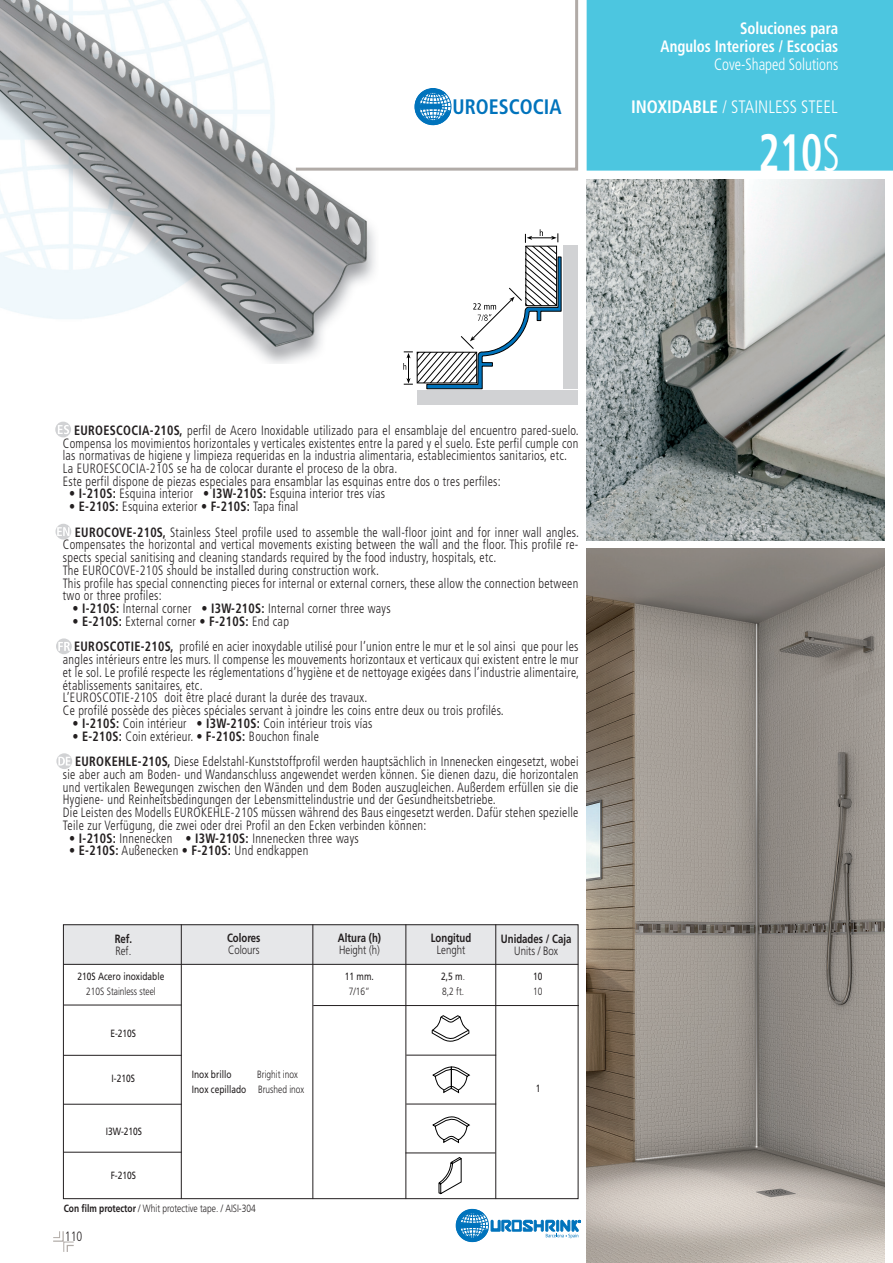
<style>
.page{position:relative;width:893px;height:1263px;background:#fff}
.page>*{position:absolute;margin:0;border:0;box-sizing:border-box;transform-origin:0 0}
.t1{font:700 condensed 52.5px "Frutiger";color:#fff;scale:.78 1}
.t2{font:700 condensed 21px "Frutiger";color:#0073bc;scale:.95 1}
.t3{font:300 condensed 18px "Frutiger";color:#fff;scale:.95 1}
.t4{font:700 condensed 16.5px/18px "Frutiger";color:#fff;text-align:right;scale:.9 1}
.t5{font:300 condensed 16.5px "Frutiger";color:#fff;scale:.9 1}
.t6{font:300 condensed 13.5px/12.8px "Frutiger";letter-spacing:.025em;color:#231f20;scale:.9 1}
.t7{font:700 12px "Frutiger";color:#231f20;scale:.8 1}
.t8{font:300 12px "Frutiger";color:#231f20;scale:.8 1}
.t9{font:300 10.5px/15px "Frutiger";color:#231f20;scale:.8 1}
.t10{font:10.5px "Frutiger";color:#231f20;scale:.8 1}
.s1{font-weight:700}
.s2{font-weight:400}
.s3{font-weight:300}
</style>
<div class="page">
<img style="left:587px;top:548px;width:297px;height:715px">
<img style="left:587px;top:179px;width:297px;height:362px">
<div style="left:587px;top:0;width:306px;height:171px;background:#4cc6e0"></div>
<img style="left:0;top:0;width:375px;height:363px">
<svg style="left:455px;top:1209px;width:126px;height:33px"></svg>
<svg style="left:53px;top:1231px;width:21px;height:21px"></svg>
<div style="left:55px;top:422px;width:16px;height:15px;background:#d1d2d4;border-radius:50%"></div>
<svg style="left:58px;top:425px;width:11px;height:9px"></svg>
<div style="left:56px;top:524px;width:15px;height:15px;background:#d1d2d4;border-radius:50%"></div>
<svg style="left:57px;top:527px;width:13px;height:9px"></svg>
<div style="left:56px;top:638px;width:16px;height:16px;background:#d1d2d4;border-radius:50%"></div>
<svg style="left:58px;top:642px;width:12px;height:9px"></svg>
<svg style="left:56px;top:753px;width:16px;height:16px"></svg>
<svg style="left:58px;top:757px;width:13px;height:8px"></svg>
<div style="left:63px;top:924px;width:515px;height:40px;background:#e6e7e9"></div>
<div style="left:63px;top:924px;width:515px;height:275px;border:1px solid #231f20"></div>
<hr style="left:63px;top:964px;width:515px;height:1px;background:#231f20">
<hr style="left:63px;top:1104px;width:119px;height:1px;background:#231f20">
<hr style="left:63px;top:1152px;width:119px;height:1px;background:#231f20">
<hr style="left:63px;top:1055px;width:119px;height:1px;background:#231f20">
<hr style="left:64px;top:1005px;width:118px;height:1px;background:#231f20">
<hr style="left:313px;top:1005px;width:266px;height:1px;background:#231f20">
<hr style="left:406px;top:1104px;width:90px;height:1px;background:#231f20">
<hr style="left:405px;top:1152px;width:90px;height:1px;background:#231f20">
<hr style="left:406px;top:1055px;width:90px;height:1px;background:#231f20">
<hr style="left:181px;top:924px;width:1px;height:275px;background:#231f20">
<hr style="left:312px;top:924px;width:1px;height:275px;background:#231f20">
<hr style="left:405px;top:924px;width:1px;height:275px;background:#231f20">
<hr style="left:495px;top:924px;width:1px;height:275px;background:#231f20">
<div style="left:417px;top:390px;width:160px;height:15px;background:#d1d2d4"></div>
<div style="left:563px;top:246px;width:14px;height:143px;background:#d1d2d4"></div>
<svg style="left:403px;top:229px;width:158px;height:160px"></svg>
<div style="left:526px;top:246px;width:31px;height:60px;border:1px solid #000"></div>
<svg style="left:431px;top:1015px;width:39px;height:27px"></svg>
<svg style="left:432px;top:1066px;width:38px;height:28px"></svg>
<svg style="left:293px;top:0;width:286px;height:172px"></svg>
<svg style="left:432px;top:1116px;width:38px;height:78px"></svg>
<p class="t4" style="left:661px;top:19px;width:199px">Soluciones para<br>Angulos Interiores / Escocias</p>
<p class="t5" style="left:714px;top:55px;width:139px">Cove-Shaped Solutions</p>
<h2 class="t2" style="left:453px;top:94px;width:116px">UROESCOCIA</h2>
<h3 class="t3" style="left:631px;top:97px;width:219px"><span class="s1">INOXIDABLE</span> / STAINLESS STEEL</h3>
<p class="t6" style="left:63px;top:424px;width:575px;text-indent:11px"><span class="s1">EUROESCOCIA-210S,</span> perfil de Acero Inoxidable utilizado para el ensamblaje del encuentro pared-suelo.<br>Compensa los movimientos horizontales y verticales existentes entre la pared y el suelo. Este perfil cumple con las normativas de higiene y limpieza requeridas en la industria alimentaria, establecimientos sanitarios, etc.<br>La EUROESCOCIA-210S se ha de colocar durante el proceso de la obra.<br>Este perfil dispone de piezas especiales para ensamblar las esquinas entre dos o tres perfiles:</p>
<p class="t6" style="left:69px;top:488px;width:353px">• <span class="s1">I-210S:</span> Esquina interior • <span class="s1">I3W-210S:</span> Esquina interior tres vías</p>
<p class="t6" style="left:75px;top:494px;width:561px;line-height:25.5px;text-indent:-6px">• <span class="s1">E-210S:</span> Esquina exterior • <span class="s1">F-210S:</span> Tapa final<br><span class="s1">EUROCOVE-210S,</span> Stainless Steel profile used to assemble the wall-floor joint and for inner wall angles.</p>
<p class="t6" style="left:63px;top:539px;width:574px">Compensates the horizontal and vertical movements existing between the wall and the floor. This profile re&shy;spects special sanitising and cleaning standards required by the food industry, hospitals, etc.<br>The EUROCOVE-210S should be installed during construction work.<br>This profile has special connencting pieces for internal or external corners, these allow the connection between two or three profiles:</p>
<p class="t6" style="left:73px;top:602px;width:355px">• <span class="s1">I-210S:</span> Internal corner • <span class="s1">I3W-210S:</span> Internal corner three ways</p>
<p class="t6" style="left:73px;top:609px;width:564px;line-height:25.5px">• <span class="s1">E-210S:</span> External corner • <span class="s1">F-210S:</span> End cap<br><span class="s1">EUROSCOTIE-210S,</span> profilé en acier inoxydable utilisé pour l’union entre le mur et le sol ainsi que pour les</p>
<p class="t6" style="left:63px;top:653px;width:575px">angles intérieurs entre les murs. Il compense les mouvements horizontaux et verticaux qui existent entre le mur et le sol. Le profilé respecte les réglementations d’hygiène et de nettoyage exigées dans l’industrie alimentaire, établissements sanitaires, etc.<br>L’EUROSCOTIE-210S doit être placé durant la durée des travaux.<br>Ce profilé possède des pièces spéciales servant à joindre les coins entre deux ou trois profilés.</p>
<p class="t6" style="left:73px;top:717px;width:335px">• <span class="s1">I-210S:</span> Coin intérieur • <span class="s1">I3W-210S:</span> Coin intérieur trois vías</p>
<p class="t6" style="left:73px;top:723px;width:564px;line-height:25.5px">• <span class="s1">E-210S:</span> Coin extérieur. • <span class="s1">F-210S:</span> Bouchon finale<br><span class="s1">EUROKEHLE-210S,</span> Diese Edelstahl-Kunststoffprofil werden hauptsächlich in Innenecken eingesetzt, wobei</p>
<p class="t6" style="left:63px;top:768px;width:574px">sie aber auch am Boden- und Wandanschluss angewendet werden können. Sie dienen dazu, die horizontalen und vertikalen Bewegungen zwischen den Wänden und dem Boden auszugleichen. Außerdem erfüllen sie die Hygiene- und Reinheitsbedingungen der Lebensmittelindustrie und der Gesundheitsbetriebe.<br>Die Leisten des Modells EUROKEHLE-210S müssen während des Baus eingesetzt werden. Dafür stehen spezielle Teile zur Verfügung, die zwei oder drei Profil an den Ecken verbinden können:</p>
<p class="t6" style="left:69px;top:832px;width:323px">• <span class="s1">I-210S:</span> Innenecken • <span class="s1">I3W-210S:</span> Innenecken three ways</p>
<p class="t6" style="left:69px;top:844px;width:267px">• <span class="s1">E-210S:</span> Außenecken • <span class="s1">F-210S:</span> Und endkappen</p>
<p class="t7" style="left:115px;top:931px;width:24px">Ref.</p>
<p class="t8" style="left:115px;top:943px;width:22px">Ref.</p>
<p class="t10" style="left:78px;top:970px;width:110px">210S Acero inoxidable</p>
<p class="t9" style="left:86px;top:984px;width:88px">210S Stainless steel</p>
<p class="t7" style="left:227px;top:931px;width:43px">Colores</p>
<p class="t8" style="left:228px;top:943px;width:41px">Colours</p>
<p class="t10" style="left:110px;top:1027px;width:34px">E-210S</p>
<p class="t10" style="left:112px;top:1072px;width:31px">I-210S</p>
<p class="t10" style="left:192px;top:1068px;width:51px">Inox brillo</p>
<p class="t9" style="left:192px;top:1067px;width:142px;text-indent:65px">Brighit inox<br><span class="s2">Inox cepillado</span> Brushed inox</p>
<p class="t10" style="left:106px;top:1125px;width:47px">I3W-210S</p>
<p class="t10" style="left:111px;top:1169px;width:33px">F-210S</p>
<p class="t9" style="left:64px;top:1201px;width:241px"><span class="s1">Con film protector</span> / Whit protective tape. / AISI-304</p>
<p class="t6" style="left:65px;top:1230px;width:21px">110</p>
<p class="t7" style="left:338px;top:931px;width:55px">Altura (h)</p>
<p class="t8" style="left:339px;top:943px;width:52px">Height (h)</p>
<p class="t10" style="left:345px;top:970px;width:38px">11 mm.</p>
<p class="t9" style="left:349px;top:984px;width:28px">7/16”</p>
<p class="t7" style="left:431px;top:931px;width:52px">Longitud</p>
<p class="t8" style="left:437px;top:943px;width:37px">Lenght</p>
<p class="t7" style="left:501px;top:931px;width:90px">Unidades / Caja</p>
<p class="t8" style="left:514px;top:944px;width:56px">Units / Box</p>
<p class="t9" style="left:441px;top:969px;width:31px"><span class="s2">2,5 m</span>.<br>8,2 ft.</p>
<p class="t10" style="left:533px;top:970px;width:13px">10</p>
<p class="t9" style="left:533px;top:984px;width:13px">10</p>
<p class="t10" style="left:536px;top:1082px;width:7px">1</p>
<h1 class="t1" style="left:758px;top:122px;width:106px">210<span class="s3">S</span></h1>
</div>
